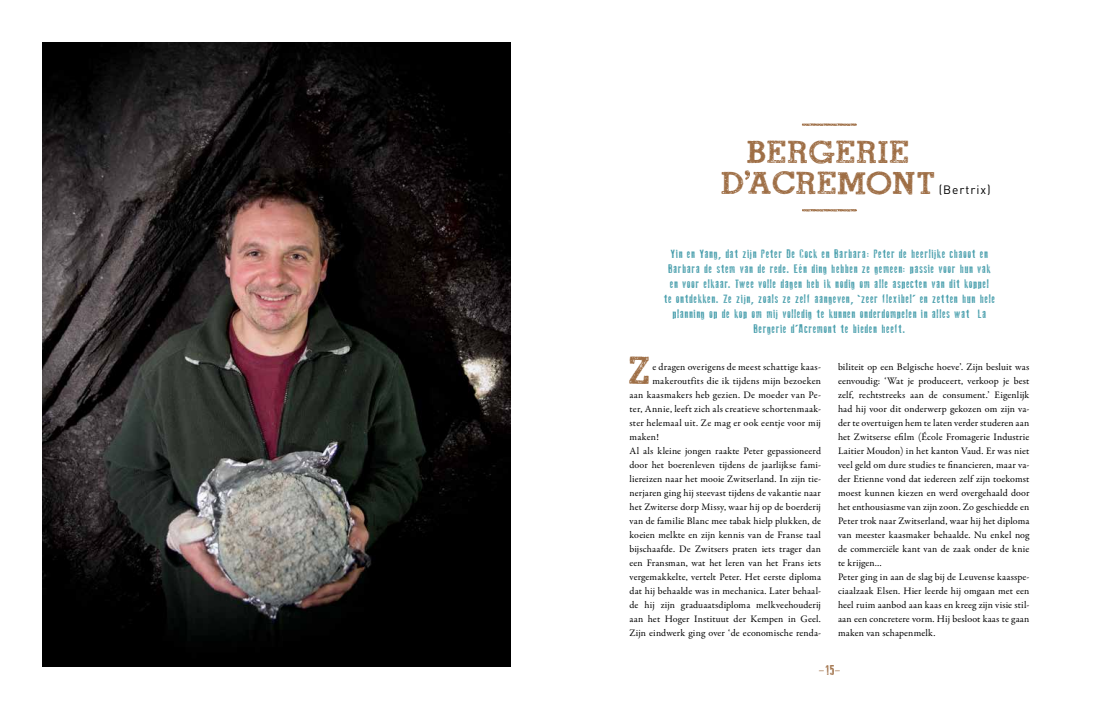
<style>
.page{position:relative;width:1106px;height:709px;background:#fff}
.page>*{position:absolute;margin:0;border:0;box-sizing:border-box;transform-origin:0 0}
.t1{font:49.3px "ROADMOVIE";color:#9e6e45}
.t2{font:40px/31px "ROADMOVIE";letter-spacing:-.02em;color:#9e6e45;text-align:center}
.t3{font:12px/15px "Old Press";letter-spacing:.075em;color:#449caa;text-align:center}
.t4{font:12px "DINOT";letter-spacing:.08em;color:#000}
.t5{font:12px "Press Style";color:#9e6e45}
.t6{font:10px/14px "Garamond Premr Pro";letter-spacing:.015em;color:#000}
</style>
<div class="page">
<img style="left:43px;top:43px;width:467px;height:623px">
<svg style="left:802px;top:123px;width:55px;height:3px"></svg>
<svg style="left:802px;top:209px;width:55px;height:2px"></svg>
<svg style="left:744px;top:170px;width:6px;height:10px"></svg>
<h2 class="t2" style="left:721px;top:133px;width:217px">Bergerie<br>DAcremont</h2>
<p class="t4" style="left:938px;top:182px;width:54px">(Bertrix)</p>
<p class="t3" style="left:664px;top:246px;width:332px">Yin en Yang, dat zijn Peter De Cock en Barbara: Peter de heerlijke chaoot en Barbara de stem van de rede. Eén ding hebben ze gemeen: passie voor hun vak en voor elkaar. Twee volle dagen heb ik nodig om alle aspecten van dit koppel<br>te ontdekken. Ze zijn, zoals ze zelf aangeven, ‘zeer flexibel’ en zetten hun hele planning op de kop om mij volledig te kunnen onderdompelen in alles wat La Bergerie d’Acremont te bieden heeft.</p>
<h1 class="t1" style="left:629px;top:345px;width:24px">Z</h1>
<p class="t6" style="left:652px;top:360px;width:170px">e dragen overigens de meest schattige kaas-</p>
<p class="t6" style="left:652px;top:374px;width:170px">makeroutfits die ik tijdens mijn bezoeken</p>
<p class="t6" style="left:629px;top:388px;width:193px">aan kaasmakers heb gezien. De moeder van Pe-</p>
<p class="t6" style="left:629px;top:402px;width:193px">ter, Annie, leeft zich als creatieve schortenmaak-</p>
<p class="t6" style="left:629px;top:416px;width:193px">ster helemaal uit. Ze mag er ook eentje voor mij</p>
<p class="t6" style="left:629px;top:430px;width:31px">maken!</p>
<p class="t6" style="left:629px;top:444px;width:193px">Al als kleine jongen raakte Peter gepassioneerd</p>
<p class="t6" style="left:629px;top:458px;width:193px">door het boerenleven tijdens de jaarlijkse fami-</p>
<p class="t6" style="left:629px;top:472px;width:193px">liereizen naar het mooie Zwitserland. In zijn tie-</p>
<p class="t6" style="left:629px;top:486px;width:193px">nerjaren ging hij steevast tijdens de vakantie naar</p>
<p class="t6" style="left:629px;top:500px;width:193px">het Zwiterse dorp Missy, waar hij op de boerderij</p>
<p class="t6" style="left:629px;top:514px;width:193px">van de familie Blanc mee tabak hielp plukken, de</p>
<p class="t6" style="left:629px;top:528px;width:193px">koeien melkte en zijn kennis van de Franse taal</p>
<p class="t6" style="left:629px;top:542px;width:193px">bijschaafde. De Zwitsers praten iets trager dan</p>
<p class="t6" style="left:629px;top:556px;width:193px">een Fransman, wat het leren van het Frans iets</p>
<p class="t6" style="left:629px;top:570px;width:193px">vergemakkelte, vertelt Peter. Het eerste diploma</p>
<p class="t6" style="left:629px;top:584px;width:193px">dat hij behaalde was in mechanica. Later behaal-</p>
<p class="t6" style="left:629px;top:598px;width:193px">de hij zijn graduaatsdiploma melkveehouderij</p>
<p class="t6" style="left:629px;top:612px;width:193px">aan het Hoger Instituut der Kempen in Geel.</p>
<p class="t6" style="left:629px;top:626px;width:193px">Zijn eindwerk ging over ‘de economische renda-</p>
<p class="t6" style="left:838px;top:360px;width:193px">biliteit op een Belgische hoeve’. Zijn besluit was eenvoudig: ‘Wat je produceert, verkoop je best zelf, rechtstreeks aan de consument.’ Eigenlijk had hij voor dit onderwerp gekozen om zijn va&shy;der te overtuigen hem te laten verder studeren aan het Zwitserse efilm (École Fromagerie Industrie Laitier Moudon) in het kanton Vaud. Er was niet veel geld om dure studies te financieren, maar va&shy;der Etienne vond dat iedereen zelf zijn toekomst moest kunnen kiezen en werd overgehaald door het enthousiasme van zijn zoon. Zo geschiedde en Peter trok naar Zwitserland, waar hij het diploma van meester kaasmaker behaalde. Nu enkel nog de commerciële kant van de zaak onder de knie te krijgen…<br>Peter ging in aan de slag bij de Leuvense kaasspe&shy;ciaalzaak Elsen. Hier leerde hij omgaan met een heel ruim aanbod aan kaas en kreeg zijn visie stil&shy;aan een concretere vorm. Hij besloot kaas te gaan maken van schapenmelk.</p>
<p class="t5" style="left:818px;top:666px;width:23px">¯<sup>15</sup>¯</p>
</div>
